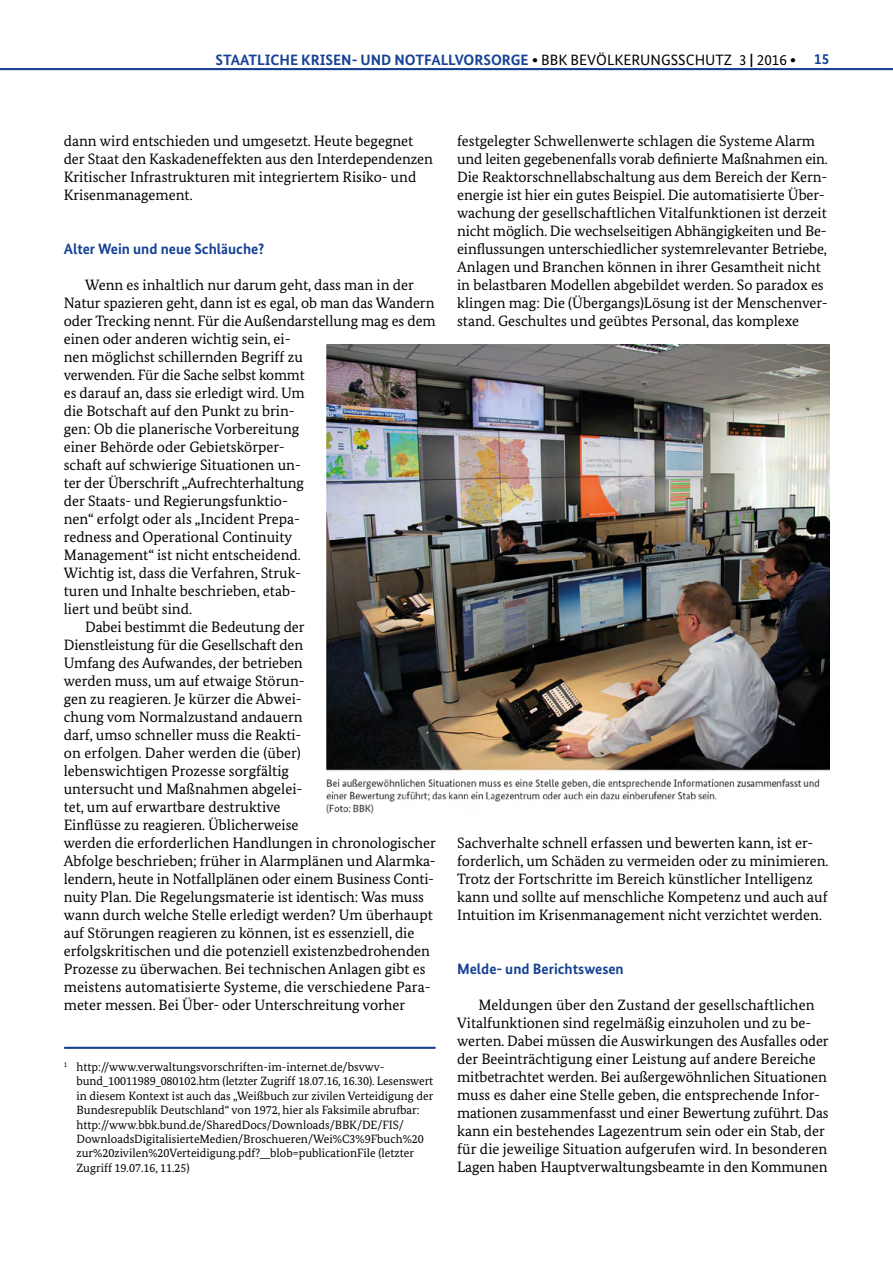
<style>
.page{position:relative;width:893px;height:1263px;background:#fff}
.page>*{position:absolute;margin:0;border:0;box-sizing:border-box;transform-origin:0 0}
.Fließtext{font:15px/18px "Bundes Serif";color:#000}
.Zwischentitel{font:700 15px "Bundes Sans";color:#164194}
.t1{font:12px/14.4px "Bundes Serif";color:#000}
.s1{color:#000}
.s2{font-weight:400;color:#000}
</style>
<div class="page">
<img style="left:326px;top:345px;width:503px;height:469px">
<hr style="left:65px;top:1047px;width:370px;height:2px;background:#164194">
<hr style="left:0;top:68px;width:893px;height:2px;background:#164194">
<p class="Zwischentitel" style="left:215px;top:50px;width:615px">STAATLICHE KRISEN- UND NOTFALLVORSORGE <span class="s1">∙</span> <span class="s2">BBK BEVÖLKERUNGSSCHUTZ 3</span> <span class="s1">|</span> <span class="s2">2016</span> <span class="s1">∙</span> 15</p>
<p class="Fließtext" style="left:64px;top:131px;width:371px">dann wird entschieden und umgesetzt. Heute begegnet der Staat den Kaskadeneffekten aus den Interdependenzen Kritischer Infrastrukturen mit integriertem Risiko- und Krisenmanagement.</p>
<p class="Zwischentitel" style="left:64px;top:239px;width:202px">Alter Wein und neue Schläuche?</p>
<p class="Fließtext" style="left:64px;top:275px;width:374px;text-indent:21px">Wenn es inhaltlich nur darum geht, dass man in der Natur spazieren geht, dann ist es egal, ob man das Wandern oder Trecking nennt. Für die Außendarstellung mag es dem einen oder anderen wichtig sein, ei-<br>nen möglichst schillernden Begriff zu<br>verwenden. Für die Sache selbst kommt<br>es darauf an, dass sie erledigt wird. Um<br>die Botschaft auf den Punkt zu brin-<br>gen: Ob die planerische Vorbereitung<br>einer Behörde oder Gebietskörper-<br>schaft auf schwierige Situationen un-<br>ter der Überschrift „Aufrechterhaltung<br>der Staats- und Regierungsfunktio-<br>nen“ erfolgt oder als „Incident Prepa-<br>redness and Operational Continuity<br>Management“ ist nicht entscheidend.<br>Wichtig ist, dass die Verfahren, Struk-<br>turen und Inhalte beschrieben, etab-<br>liert und beübt sind.</p>
<p class="Fließtext" style="left:64px;top:617px;width:374px;text-indent:21px">Dabei bestimmt die Bedeutung der<br>Dienstleistung für die Gesellschaft den<br>Umfang des Aufwandes, der betrieben<br>werden muss, um auf etwaige Störun-<br>gen zu reagieren. Je kürzer die Abwei-<br>chung vom Normalzustand andauern<br>darf, umso schneller muss die Reakti-<br>on erfolgen. Daher werden die (über)<br>lebenswichtigen Prozesse sorgfältig<br>untersucht und Maßnahmen abgelei-<br>tet, um auf erwartbare destruktive<br>Einflüsse zu reagieren. Üblicherweise<br>werden die erforderlichen Handlungen in chronologischer Abfolge beschrieben; früher in Alarmplänen und Alarmka&shy;lendern, heute in Notfallplänen oder einem Business Conti&shy;nuity Plan. Die Regelungsmaterie ist identisch: Was muss wann durch welche Stelle erledigt werden? Um überhaupt auf Störungen reagieren zu können, ist es essenziell, die erfolgskritischen und die potenziell existenzbedrohenden Prozesse zu überwachen. Bei technischen Anlagen gibt es meistens automatisierte Systeme, die verschiedene Para&shy;meter messen. Bei Über- oder Unterschreitung vorher</p>
<p class="t1" style="left:77px;top:1059px;width:358px;text-indent:-13px"><sup>1</sup> http://www.verwaltungsvorschriften-im-internet.de/bsvwv&shy;bund_10011989_080102.htm (letzter Zugriff 18.07.16, 16.30). Lesenswert in diesem Kontext ist auch das „Weißbuch zur zivilen Verteidigung der Bundesrepublik Deutschland“ von 1972, hier als Faksimile abrufbar: http://www.bbk.bund.de/SharedDocs/Downloads/BBK/DE/FIS/ DownloadsDigitalisierteMedien/Broschueren/Wei%C3%9Fbuch%20 zur%20zivilen%20Verteidigung.pdf?__blob=publicationFile (letzter Zugriff 19.07.16, 11.25)</p>
<p class="Fließtext" style="left:457px;top:131px;width:372px">festgelegter Schwellenwerte schlagen die Systeme Alarm und leiten gegebenenfalls vorab definierte Maßnahmen ein.<br>Die Reaktorschnellabschaltung aus dem Bereich der Kern&shy;energie ist hier ein gutes Beispiel. Die automatisierte Über&shy;wachung der gesellschaftlichen Vitalfunktionen ist derzeit nicht möglich. Die wechselseitigen Abhängigkeiten und Be&shy;einflussungen unterschiedlicher systemrelevanter Betriebe, Anlagen und Branchen können in ihrer Gesamtheit nicht in belastbaren Modellen abgebildet werden. So paradox es klingen mag: Die (Übergangs)Lösung ist der Menschenver&shy;stand. Geschultes und geübtes Personal, das komplexe</p>
<p class="Fließtext" style="left:457px;top:833px;width:373px">Sachverhalte schnell erfassen und bewerten kann, ist er&shy;forderlich, um Schäden zu vermeiden oder zu minimieren.<br>Trotz der Fortschritte im Bereich künstlicher Intelligenz kann und sollte auf menschliche Kompetenz und auch auf Intuition im Krisenmanagement nicht verzichtet werden.</p>
<p class="Zwischentitel" style="left:457px;top:959px;width:168px">Melde- und Berichtswesen</p>
<p class="Fließtext" style="left:457px;top:995px;width:373px;text-indent:21px">Meldungen über den Zustand der gesellschaftlichen Vitalfunktionen sind regelmäßig einzuholen und zu be&shy;werten. Dabei müssen die Auswirkungen des Ausfalles oder der Beeinträchtigung einer Leistung auf andere Bereiche mitbetrachtet werden. Bei außergewöhnlichen Situationen muss es daher eine Stelle geben, die entsprechende Infor&shy;mationen zusammenfasst und einer Bewertung zuführt. Das kann ein bestehendes Lagezentrum sein oder ein Stab, der für die jeweilige Situation aufgerufen wird. In besonderen Lagen haben Hauptverwaltungsbeamte in den Kommunen</p>
</div>
